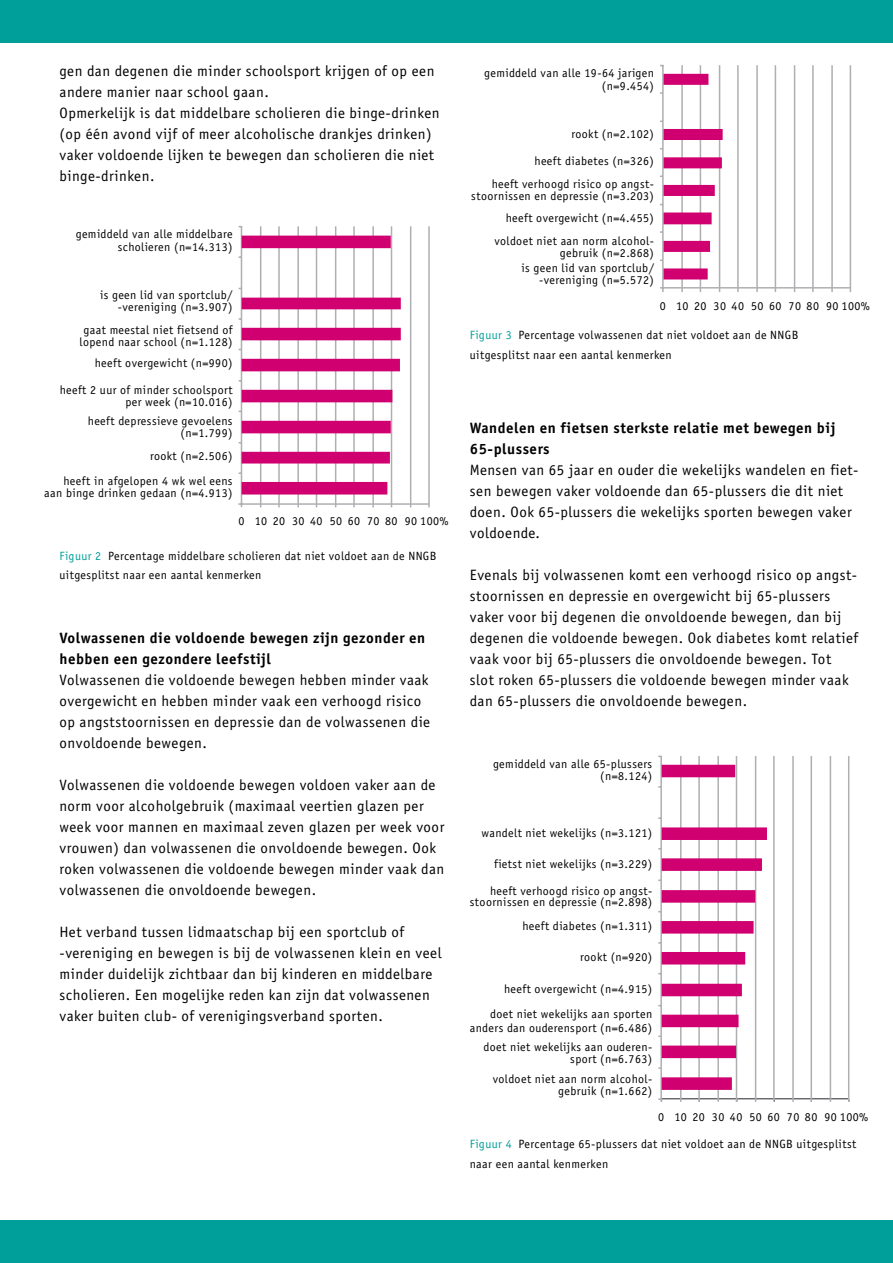
<style>
.page{position:relative;width:893px;height:1263px;background:#fff}
.page>*{position:absolute;margin:0;border:0;box-sizing:border-box;transform-origin:0 0}
.t1{font:15px/21px "Officina Sans";letter-spacing:.035em;color:#000}
.t2{font:700 15px/21px "Officina Sans";letter-spacing:.035em;color:#000}
.t3{font:12px/19.5px "Officina Sans";letter-spacing:.035em;color:#000;text-align:right}
.s1{color:#009f9a}
</style>
<div class="page">
<div style="left:0;top:0;width:893px;height:43px;background:#009f9a"></div>
<div style="left:0;top:1220px;width:893px;height:43px;background:#009f9a"></div>
<hr style="left:428px;top:226px;width:2px;height:281px;background:#aeafb2">
<hr style="left:410px;top:226px;width:1px;height:281px;background:#aeafb2">
<hr style="left:391px;top:226px;width:1px;height:281px;background:#aeafb2">
<hr style="left:372px;top:226px;width:2px;height:281px;background:#aeafb2">
<hr style="left:353px;top:226px;width:2px;height:281px;background:#aeafb2">
<hr style="left:335px;top:226px;width:1px;height:281px;background:#aeafb2">
<hr style="left:316px;top:226px;width:1px;height:281px;background:#aeafb2">
<hr style="left:297px;top:226px;width:2px;height:281px;background:#aeafb2">
<hr style="left:278px;top:226px;width:2px;height:281px;background:#aeafb2">
<hr style="left:260px;top:226px;width:1px;height:281px;background:#aeafb2">
<hr style="left:238px;top:503px;width:191px;height:2px;background:#aeafb2">
<hr style="left:241px;top:227px;width:1px;height:280px;background:#aeafb2">
<svg style="left:239px;top:236px;width:162px;height:258px"></svg>
<hr style="left:848px;top:756px;width:1px;height:346px;background:#aeafb2">
<hr style="left:830px;top:756px;width:1px;height:346px;background:#aeafb2">
<hr style="left:810px;top:756px;width:2px;height:346px;background:#aeafb2">
<hr style="left:792px;top:756px;width:2px;height:346px;background:#aeafb2">
<hr style="left:773px;top:756px;width:2px;height:346px;background:#aeafb2">
<hr style="left:755px;top:756px;width:1px;height:346px;background:#aeafb2">
<hr style="left:736px;top:756px;width:1px;height:346px;background:#aeafb2">
<hr style="left:717px;top:756px;width:2px;height:346px;background:#aeafb2">
<hr style="left:698px;top:756px;width:2px;height:346px;background:#aeafb2">
<hr style="left:680px;top:756px;width:2px;height:346px;background:#aeafb2">
<hr style="left:660px;top:756px;width:2px;height:346px;background:#aeafb2">
<hr style="left:658px;top:1098px;width:191px;height:2px;background:#aeafb2">
<svg style="left:658px;top:765px;width:109px;height:325px"></svg>
<hr style="left:850px;top:65px;width:1px;height:227px;background:#aeafb2">
<hr style="left:831px;top:65px;width:2px;height:227px;background:#aeafb2">
<hr style="left:812px;top:65px;width:2px;height:227px;background:#aeafb2">
<hr style="left:794px;top:65px;width:1px;height:227px;background:#aeafb2">
<hr style="left:775px;top:65px;width:1px;height:227px;background:#aeafb2">
<hr style="left:756px;top:65px;width:2px;height:227px;background:#aeafb2">
<hr style="left:737px;top:65px;width:2px;height:227px;background:#aeafb2">
<hr style="left:719px;top:65px;width:1px;height:227px;background:#aeafb2">
<hr style="left:700px;top:65px;width:1px;height:227px;background:#aeafb2">
<hr style="left:681px;top:65px;width:2px;height:227px;background:#aeafb2">
<hr style="left:662px;top:66px;width:2px;height:226px;background:#aeafb2">
<hr style="left:660px;top:287px;width:191px;height:2px;background:#aeafb2">
<svg style="left:660px;top:74px;width:63px;height:205px"></svg>
<p class="t1" style="left:60px;top:60px;width:382px">gen dan degenen die minder schoolsport krijgen of op een andere manier naar school gaan.<br>Opmerkelijk is dat middelbare scholieren die binge-drinken (op één avond vijf of meer alcoholische drankjes drinken) vaker voldoende lijken te bewegen dan scholieren die niet binge-drinken.</p>
<p class="t3" style="left:76px;top:227px;width:158px;line-height:13.5px">gemiddeld van alle middelbare scholieren (n=14.313)</p>
<p class="t3" style="left:100px;top:289px;width:134px;line-height:12px">is geen lid van sportclub/ -vereniging (n=3.907)</p>
<p class="t3" style="left:80px;top:324px;width:155px;line-height:12px;text-align:center">gaat meestal niet fietsend of lopend naar school (n=1.128)</p>
<p class="t3" style="left:95px;top:353px;width:139px">heeft overgewicht (n=990)</p>
<p class="t3" style="left:60px;top:384px;width:174px;line-height:12px">heeft 2 uur of minder schoolsport per week (n=10.016)</p>
<p class="t3" style="left:88px;top:415px;width:146px;line-height:12px">heeft depressieve gevoelens (n=1.799)</p>
<p class="t3" style="left:64px;top:443px;width:171px;line-height:25.5px">rookt (n=2.506)<br>heeft in afgelopen 4 wk wel eens</p>
<p class="t3" style="left:44px;top:483px;width:190px">aan binge drinken gedaan (n=4.913)</p>
<p class="t3" style="left:238px;top:511px;width:212px">0 10 20 30 40 50 60 70 80 90 100%</p>
<p class="t3" style="left:60px;top:546px;width:378px;text-align:left"><span class="s1">Figuur 2</span> Percentage middelbare scholieren dat niet voldoet aan de NNGB uitgesplitst naar een aantal kenmerken</p>
<p class="t2" style="left:60px;top:627px;width:367px">Volwassenen die voldoende bewegen zijn gezonder en hebben een gezondere leefstijl</p>
<p class="t1" style="left:60px;top:669px;width:372px">Volwassenen die voldoende bewegen hebben minder vaak overgewicht en hebben minder vaak een verhoogd risico op angststoornissen en depressie dan de volwassenen die onvoldoende bewegen.</p>
<p class="t1" style="left:60px;top:774px;width:386px">Volwassenen die voldoende bewegen voldoen vaker aan de norm voor alcoholgebruik (maximaal veertien glazen per week voor mannen en maximaal zeven glazen per week voor vrouwen) dan volwassenen die onvoldoende bewegen. Ook roken volwassenen die voldoende bewegen minder vaak dan volwassenen die onvoldoende bewegen.</p>
<p class="t1" style="left:60px;top:921px;width:384px">Het verband tussen lidmaatschap bij een sportclub of -vereniging en bewegen is bij de volwassenen klein en veel minder duidelijk zichtbaar dan bij kinderen en middelbare scholieren. Een mogelijke reden kan zijn dat volwassenen vaker buiten club- of verenigingsverband sporten.</p>
<p class="t3" style="left:484px;top:66px;width:171px;line-height:13.5px">gemiddeld van alle 19-64 jarigen (n=9.454)</p>
<p class="t3" style="left:571px;top:124px;width:84px">rookt (n=2.102)</p>
<p class="t3" style="left:492px;top:150px;width:164px;line-height:22.5px">heeft diabetes (n=326)<br>heeft verhoogd risico op angst-</p>
<p class="t3" style="left:471px;top:184px;width:184px;line-height:22.5px">stoornissen en depressie (n=3.203) heeft overgewicht (n=4.455) voldoet niet aan norm alcohol-</p>
<p class="t3" style="left:521px;top:245px;width:134px;line-height:15px">gebruik (n=2.868)<br>is geen lid van sportclub/</p>
<p class="t3" style="left:539px;top:270px;width:116px">-vereniging (n=5.572)</p>
<p class="t3" style="left:660px;top:296px;width:212px">0 10 20 30 40 50 60 70 80 90 100%</p>
<p class="t3" style="left:470px;top:325px;width:330px;text-align:left"><span class="s1">Figuur 3</span> Percentage volwassenen dat niet voldoet aan de NNGB uitgesplitst naar een aantal kenmerken</p>
<p class="t2" style="left:470px;top:417px;width:367px">Wandelen en fietsen sterkste relatie met bewegen bij<br>65-plussers</p>
<p class="t1" style="left:470px;top:459px;width:390px">Mensen van 65 jaar en ouder die wekelijks wandelen en fiet&shy;sen bewegen vaker voldoende dan 65-plussers die dit niet doen. Ook 65-plussers die wekelijks sporten bewegen vaker voldoende.</p>
<p class="t1" style="left:470px;top:564px;width:390px">Evenals bij volwassenen komt een verhoogd risico op angst&shy;stoornissen en depressie en overgewicht bij 65-plussers vaker voor bij degenen die onvoldoende bewegen, dan bij degenen die voldoende bewegen. Ook diabetes komt relatief vaak voor bij 65-plussers die onvoldoende bewegen. Tot slot roken 65-plussers die voldoende bewegen minder vaak dan 65-plussers die onvoldoende bewegen.</p>
<p class="t3" style="left:493px;top:757px;width:161px;line-height:12px">gemiddeld van alle 65-plussers (n=8.124)</p>
<p class="t3" style="left:482px;top:823px;width:172px">wandelt niet wekelijks (n=3.121)</p>
<p class="t3" style="left:494px;top:854px;width:160px">fietst niet wekelijks (n=3.229)</p>
<p class="t3" style="left:470px;top:886px;width:184px;line-height:10.5px">heeft verhoogd risico op angst&shy;stoornissen en depressie (n=2.898)</p>
<p class="t3" style="left:522px;top:916px;width:131px">heeft diabetes (n=1.311)</p>
<p class="t3" style="left:580px;top:947px;width:74px">rookt (n=920)</p>
<p class="t3" style="left:490px;top:976px;width:164px;line-height:25.5px">heeft overgewicht (n=4.915) doet niet wekelijks aan sporten</p>
<p class="t3" style="left:470px;top:1018px;width:184px">anders dan ouderensport (n=6.486) doet niet wekelijks aan ouderen-</p>
<p class="t3" style="left:493px;top:1049px;width:161px">sport (n=6.763)<br>voldoet niet aan norm alcohol-</p>
<p class="t3" style="left:558px;top:1081px;width:96px">gebruik (n=1.662)</p>
<p class="t3" style="left:658px;top:1107px;width:212px">0 10 20 30 40 50 60 70 80 90 100%</p>
<p class="t3" style="left:470px;top:1134px;width:388px;text-align:left"><span class="s1">Figuur 4</span> Percentage 65-plussers dat niet voldoet aan de NNGB uitgesplitst naar een aantal kenmerken</p>
</div>
